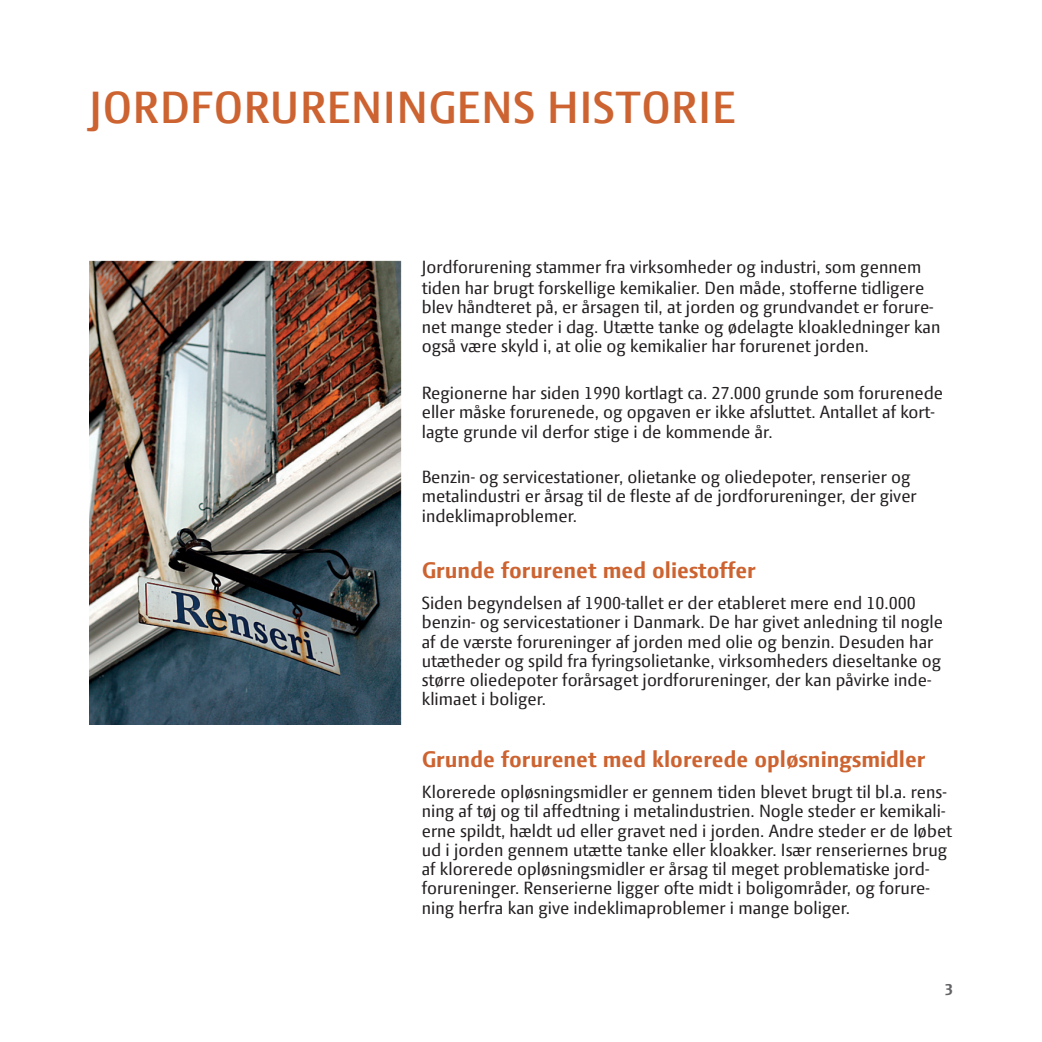
<style>
.page{position:relative;width:1042px;height:1042px;background:#fff}
.page>*{position:absolute;margin:0;border:0;box-sizing:border-box;transform-origin:0 0}
.Stor_over{font:600 49px "Press Sans";letter-spacing:.005em;color:#cc6330}
.Underrubrik{font:700 24.5px "Press Sans";color:#cc6330}
.brød{font:19.25px/19.2px "Press Sans";color:#231f20}
.t1{font:700 17.5px "Press Sans";color:#636366}
</style>
<div class="page">
<img style="left:89px;top:260px;width:312px;height:465px">
<p class="Stor_over" style="left:89px;top:84px;width:648px">JORDFORURENINGENS HISTORIE</p>
<p class="brød" style="left:422px;top:259px;width:501px">Jordforurening stammer fra virksomheder og industri, som gennem</p>
<p class="brød" style="left:422px;top:280px;width:520px">tiden har brugt forskellige kemikalier. Den måde, stofferne tidligere blev håndteret på, er årsagen til, at jorden og grundvandet er forure&shy;net mange steder i dag. Utætte tanke og ødelagte kloakledninger kan også være skyld i, at olie og kemikalier har forurenet jorden.</p>
<p class="brød" style="left:422px;top:385px;width:523px">Regionerne har siden 1990 kortlagt ca. 27.000 grunde som forurenede eller måske forurenede, og opgaven er ikke afsluttet. Antallet af kort&shy;lagte grunde vil derfor stige i de kommende år.</p>
<p class="brød" style="left:422px;top:469px;width:496px">Benzin- og servicestationer, olietanke og oliedepoter, renserier og metalindustri er årsag til de fleste af de jordforureninger, der giver indeklimaproblemer.</p>
<p class="Underrubrik" style="left:422px;top:558px;width:336px">Grunde forurenet med oliestoffer</p>
<p class="brød" style="left:422px;top:595px;width:523px">Siden begyndelsen af 1900-tallet er der etableret mere end 10.000 benzin- og servicestationer i Danmark. De har givet anledning til nogle af de værste forureninger af jorden med olie og benzin. Desuden har utætheder og spild fra fyringsolietanke, virksomheders dieseltanke og større oliedepoter forårsaget jordforureninger, der kan påvirke inde&shy;klimaet i boliger.</p>
<p class="Underrubrik" style="left:422px;top:747px;width:505px">Grunde forurenet med klorerede opløsningsmidler</p>
<p class="brød" style="left:422px;top:784px;width:532px">Klorerede opløsningsmidler er gennem tiden blevet brugt til bl.a. rens&shy;ning af tøj og til affedtning i metalindustrien. Nogle steder er kemikali&shy;erne spildt, hældt ud eller gravet ned i jorden. Andre steder er de løbet ud i jorden gennem utætte tanke eller kloakker. Især renseriernes brug af klorerede opløsningsmidler er årsag til meget problematiske jord&shy;forureninger. Renserierne ligger ofte midt i boligområder, og forure&shy;ning herfra kan give indeklimaproblemer i mange boliger.</p>
<p class="t1" style="left:944px;top:981px;width:10px">3</p>
</div>
